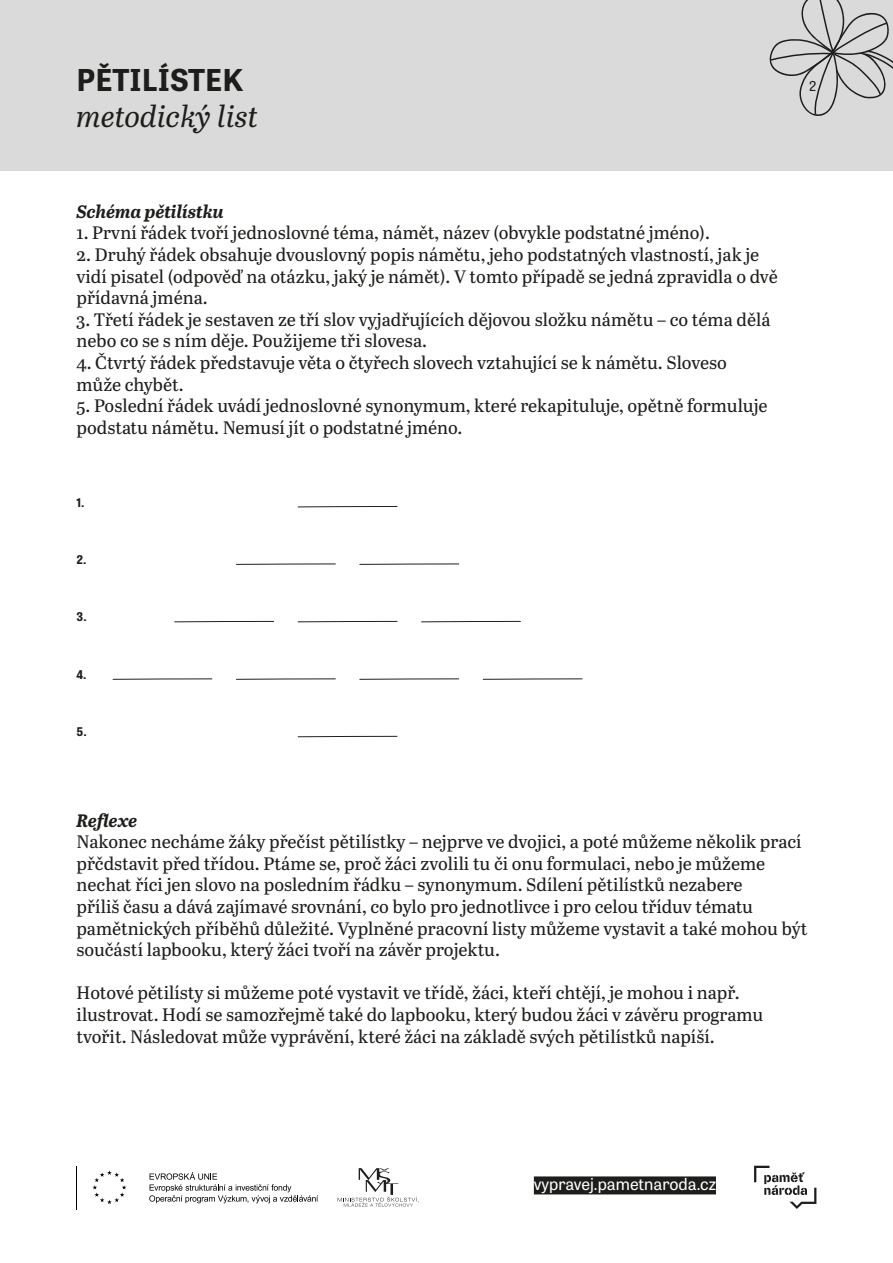
<style>
.page{position:relative;width:893px;height:1263px;background:#fff}
.page>*{position:absolute;margin:0;border:0;box-sizing:border-box;transform-origin:0 0}
.t1{font:italic 30px "Abril Text";color:#1d1d1b}
.t2{font:700 30px "Tablet Gothic";color:#1d1d1b}
.t3{font:18px/21.6px "Abril Text";color:#1d1d1b}
.t4{font:italic 700 18px "Abril Text";letter-spacing:-.005em;color:#1d1d1b}
.t5{font:16.5px "Tablet Gothic";color:#fff}
.t6{font:13.5px "Tablet Gothic";color:#1d1d1b}
.t7{font:700 12px "Tablet Gothic";color:#1d1d1b}
</style>
<div class="page">
<svg style="left:754px;top:1166px;width:62px;height:43px"></svg>
<svg style="left:149px;top:1172px;width:169px;height:31px"></svg>
<svg style="left:92px;top:1170px;width:34px;height:34px"></svg>
<svg style="left:338px;top:1168px;width:81px;height:39px"></svg>
<div style="left:534px;top:1176px;width:182px;height:18px;background:#1d1d1b"></div>
<svg style="left:112px;top:678px;width:101px;height:2px"></svg>
<svg style="left:236px;top:678px;width:100px;height:2px"></svg>
<svg style="left:359px;top:678px;width:100px;height:2px"></svg>
<svg style="left:483px;top:678px;width:100px;height:2px"></svg>
<svg style="left:297px;top:736px;width:101px;height:1px"></svg>
<svg style="left:174px;top:621px;width:100px;height:1px"></svg>
<svg style="left:297px;top:621px;width:101px;height:1px"></svg>
<svg style="left:421px;top:621px;width:100px;height:1px"></svg>
<svg style="left:236px;top:563px;width:100px;height:2px"></svg>
<svg style="left:359px;top:563px;width:100px;height:2px"></svg>
<svg style="left:297px;top:506px;width:101px;height:1px"></svg>
<div style="left:0;top:0;width:893px;height:170px;background:#dadada"></div>
<svg style="left:769px;top:0;width:124px;height:116px"></svg>
<h1 class="t2" style="left:77px;top:58px;width:168px">PĚTILÍSTEK</h1>
<h1 class="t1" style="left:77px;top:94px;width:183px">metodický list</h1>
<p class="t4" style="left:77px;top:198px;width:149px">Schéma pětilístku</p>
<p class="t3" style="left:77px;top:221px;width:635px">1. První řádek tvoří jednoslovné téma, námět, název (obvykle podstatné jméno).</p>
<p class="t3" style="left:77px;top:243px;width:703px">2. Druhý řádek obsahuje dvouslovný popis námětu, jeho podstatných vlastností, jak je vidí pisatel (odpověď na otázku, jaký je námět). V tomto případě se jedná zpravidla o dvě přídavná jména.</p>
<p class="t3" style="left:77px;top:308px;width:695px">3. Třetí řádek je sestaven ze tří slov vyjadřujících dějovou složku námětu – co téma dělá nebo co se s ním děje. Použijeme tři slovesa.</p>
<p class="t3" style="left:77px;top:351px;width:652px">4. Čtvrtý řádek představuje věta o čtyřech slovech vztahující se k námětu. Sloveso může chybět.</p>
<p class="t3" style="left:77px;top:394px;width:692px">5. Poslední řádek uvádí jednoslovné synonymum, které rekapituluje, opětně formuluje podstatu námětu. Nemusí jít o podstatné jméno.</p>
<p class="t7" style="left:77px;top:494px;width:9px">1.</p>
<p class="t7" style="left:77px;top:551px;width:11px">2.</p>
<p class="t7" style="left:77px;top:608px;width:12px">3.</p>
<p class="t7" style="left:77px;top:666px;width:12px">4.</p>
<p class="t7" style="left:77px;top:723px;width:12px">5.</p>
<p class="t6" style="left:809px;top:77px;width:9px">2</p>
<p class="t4" style="left:77px;top:807px;width:62px">Reflexe</p>
<p class="t3" style="left:77px;top:830px;width:733px">Nakonec necháme žáky přečíst pětilístky – nejprve ve dvojici, a poté můžeme několik prací přčdstavit před třídou. Ptáme se, proč žáci zvolili tu či onu formulaci, nebo je můžeme nechat říci jen slovo na posledním řádku – synonymum. Sdílení pětilístků nezabere<br>příliš času a dává zajímavé srovnání, co bylo pro jednotlivce i pro celou tříduv tématu pamětnických příběhů důležité. Vyplněné pracovní listy můžeme vystavit a také mohou být součástí lapbooku, který žáci tvoří na závěr projektu.</p>
<p class="t3" style="left:77px;top:981px;width:688px">Hotové pětilísty si můžeme poté vystavit ve třídě, žáci, kteří chtějí, je mohou i např. ilustrovat. Hodí se samozřejmě také do lapbooku, který budou žáci v závěru programu tvořit. Následovat může vyprávění, které žáci na základě svých pětilístků napíší.</p>
<p class="t5" style="left:534px;top:1172px;width:184px">vypravej.pametnaroda.cz</p>
</div>
